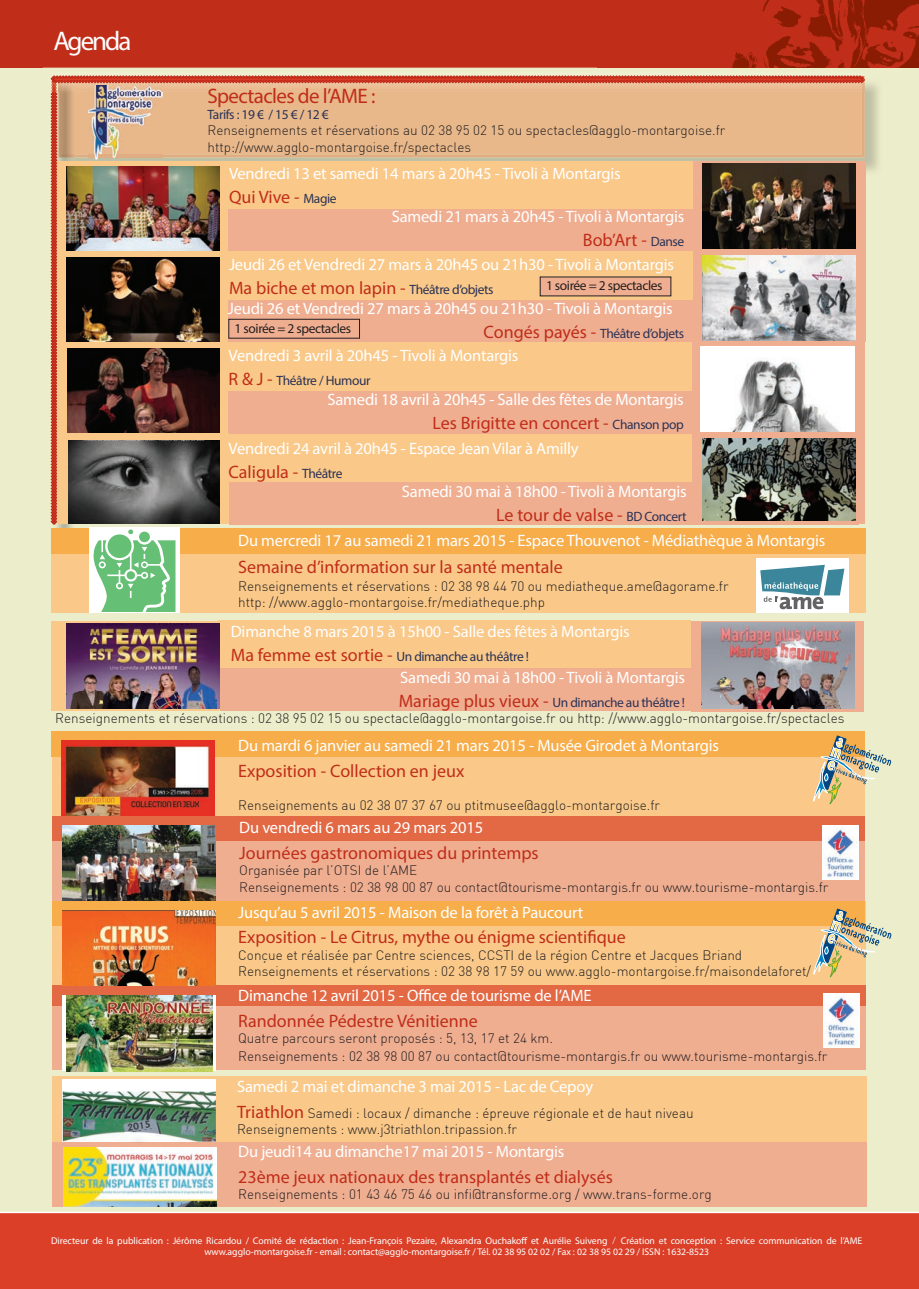
<style>
.page{position:relative;width:919px;height:1289px;background:#fff}
.page>*{position:absolute;margin:0;border:0;box-sizing:border-box;transform-origin:0 0}
.t1{font:27px "Myriad Pro";letter-spacing:-.075em;color:#fff}
.t2{font:21px "Myriad Pro";letter-spacing:-.03em;color:#c02d19}
.t3{font:18px "Myriad Pro";color:#c02d19}
.t4{font:16.5px "Myriad Pro";letter-spacing:-.01em;color:#fff}
.t5{font:300 13.5px/16.5px "DIN";color:#231f20}
.t6{font:13.5px "Myriad Pro";letter-spacing:-.03em;color:#2b3255}
.t7{font:13.5px "Myriad Pro";letter-spacing:-.03em;color:#231f20}
.t8{font:9.75px/11.7px "Myriad Pro";letter-spacing:-.005em;color:#fff;text-align:center}
.t9{font:700 9px "Albertus";color:#3e3e3f}
.s1{font-size:13.5px;color:#2b3255}
.s2{font-size:18px;color:#c02d19}
.s3{font-family:"Myriad Pro";font-weight:400;font-size:18px;color:#c02d19}
.s4{font-family:"Helvetica Neue";font-weight:300}
</style>
<div class="page">
<div style="left:0;top:53px;width:918px;height:1235px;background:#ecedca"></div>
<div style="left:0;top:0;width:918px;height:67px;background:#c02d19"></div>
<img style="left:732px;top:0;width:186px;height:67px">
<div style="left:0;top:1211px;width:918px;height:77px;background:#db3f28"></div>
<img style="left:864px;top:84px;width:14px;height:92px">
<div style="left:52px;top:731px;width:812px;height:85px;background:#fac989"></div>
<div style="left:51px;top:731px;width:813px;height:26px;background:#f7ad4a"></div>
<div style="left:52px;top:901px;width:813px;height:84px;background:#fac989"></div>
<div style="left:52px;top:901px;width:812px;height:24px;background:#f7ad4a"></div>
<img style="left:597px;top:67px;width:276px;height:1px">
<img style="left:864px;top:78px;width:9px;height:14px">
<div style="left:52px;top:816px;width:812px;height:84px;background:#f0ae91"></div>
<div style="left:52px;top:816px;width:812px;height:24px;background:#e26944"></div>
<img style="left:822px;top:825px;width:36px;height:54px">
<img style="left:63px;top:825px;width:153px;height:75px">
<div style="left:52px;top:1141px;width:814px;height:65px;background:#f0ae91"></div>
<div style="left:51px;top:528px;width:814px;height:85px;background:#fac989"></div>
<div style="left:51px;top:528px;width:814px;height:26px;background:#f7ad4a"></div>
<div style="left:52px;top:985px;width:813px;height:84px;background:#f0ae91"></div>
<div style="left:52px;top:985px;width:813px;height:21px;background:#e26944"></div>
<img style="left:823px;top:994px;width:36px;height:53px">
<div style="left:218px;top:621px;width:472px;height:49px;background:#fac989"></div>
<div style="left:51px;top:621px;width:168px;height:89px;background:#fac989"></div>
<img style="left:67px;top:623px;width:153px;height:85px">
<div style="left:220px;top:668px;width:636px;height:43px;background:#f0ae91"></div>
<svg style="left:690px;top:621px;width:173px;height:91px;fill:#f0ae91"></svg>
<img style="left:701px;top:623px;width:153px;height:85px">
<div style="left:89px;top:527px;width:91px;height:86px;background:#fff"></div>
<svg style="left:51px;top:75px;width:813px;height:459px;background:#c99f7c"></svg>
<div style="left:139px;top:531px;width:11px;height:11px;background:#65bf74;border-radius:50%"></div>
<svg style="left:107px;top:534px;width:25px;height:24px"></svg>
<svg style="left:93px;top:540px;width:82px;height:72px"></svg>
<div style="left:756px;top:558px;width:92px;height:55px;background:#fff"></div>
<svg style="left:760px;top:564px;width:84px;height:45px"></svg>
<img style="left:62px;top:740px;width:153px;height:76px">
<img style="left:63px;top:910px;width:153px;height:75px">
<div style="left:63px;top:995px;width:153px;height:76px;background:linear-gradient(to bottom,#fff,#fff)"></div>
<img style="left:66px;top:995px;width:146px;height:76px">
<div style="left:52px;top:1076px;width:814px;height:65px;background:#fac989"></div>
<div style="left:63px;top:1079px;width:153px;height:62px;background:#fff"></div>
<img style="left:63px;top:1091px;width:153px;height:50px">
<img style="left:127px;top:1133px;width:21px;height:9px">
<svg style="left:121px;top:1119px;width:34px;height:14px"></svg>
<img style="left:63px;top:1147px;width:153px;height:59px">
<svg style="left:813px;top:735px;width:78px;height:86px"></svg>
<svg style="left:813px;top:908px;width:78px;height:86px"></svg>
<h1 class="t1" style="left:53px;top:24px;width:79px">Agenda</h1>
<h2 class="t2" style="left:207px;top:83px;width:169px">Spectacles de l’AME :</h2>
<p class="t6" style="left:207px;top:106px;width:123px">Tarifs : 19 € / 15 € / 12 €</p>
<p class="t5" style="left:207px;top:122px;width:519px">Renseignements et réservations au 02 38 95 02 15 ou spectacles@agglo-montargoise.fr http://www.agglo-montargoise.fr/spectacles</p>
<p class="t4" style="left:229px;top:163px;width:393px">Vendredi 13 et samedi 14 mars à 20h45 - Tivoli à Montargis</p>
<h3 class="t3" style="left:229px;top:186px;width:109px">Qui Vive - <span class="s1">Magie</span></h3>
<p class="t4" style="left:391px;top:207px;width:294px">Samedi 21 mars à 20h45 - Tivoli à Montargis</p>
<h3 class="t3" style="left:583px;top:229px;width:103px">Bob’Art - <span class="s1">Danse</span></h3>
<p class="t4" style="left:229px;top:254px;width:446px">Jeudi 26 et Vendredi 27 mars à 20h45 ou 21h30 - Tivoli à Montargis</p>
<h3 class="t3" style="left:229px;top:276px;width:266px">Ma biche et mon lapin - <span class="s1">Théâtre d’objets</span></h3>
<p class="t4" style="left:228px;top:299px;width:446px">Jeudi 26 et Vendredi 27 mars à 20h45 ou 21h30 - Tivoli à Montargis</p>
<p class="t6" style="left:483px;top:325px;width:202px"><span class="s2">Congés payés -</span> Théâtre d’objets</p>
<p class="t4" style="left:228px;top:345px;width:291px">Vendredi 3 avril à 20h45 - Tivoli à Montargis</p>
<p class="t6" style="left:228px;top:372px;width:143px"><span class="s2">R &amp; J -</span> Théâtre / Humour</p>
<p class="t4" style="left:327px;top:389px;width:358px">Samedi 18 avril à 20h45 - Salle des fêtes de Montargis</p>
<h3 class="t3" style="left:432px;top:412px;width:253px">Les Brigitte en concert - <span class="s1">Chanson pop</span></h3>
<p class="t4" style="left:228px;top:439px;width:351px">Vendredi 24 avril à 20h45 - Espace Jean Vilar à Amilly</p>
<h3 class="t3" style="left:228px;top:461px;width:115px">Caligula - <span class="s1">Théâtre</span></h3>
<p class="t4" style="left:402px;top:481px;width:286px">Samedi 30 mai à 18h00 - Tivoli à Montargis</p>
<h3 class="t3" style="left:496px;top:503px;width:192px">Le tour de valse - <span class="s1">BD Concert</span></h3>
<p class="t7" style="left:546px;top:277px;width:118px">1 soirée = 2 spectacles</p>
<p class="t7" style="left:234px;top:320px;width:118px">1 soirée = 2 spectacles</p>
<p class="t4" style="left:238px;top:530px;width:588px">Du mercredi 17 au samedi 21 mars 2015 - Espace Thouvenot - Médiathèque à Montargis</p>
<h3 class="t3" style="left:238px;top:556px;width:326px">Semaine d’information sur la santé mentale</h3>
<p class="t5" style="left:238px;top:578px;width:492px">Renseignements et réservations : 02 38 98 44 70 ou mediatheque.ame@agorame.fr http: //www.agglo-montargoise.fr/mediatheque.php</p>
<p class="t4" style="left:231px;top:621px;width:400px">Dimanche 8 mars 2015 à 15h00 - Salle des fêtes à Montargis</p>
<p class="t6" style="left:231px;top:647px;width:299px"><span class="s2">Ma femme est sortie -</span> Un dimanche au théâtre !</p>
<p class="t4" style="left:400px;top:667px;width:286px">Samedi 30 mai à 18h00 - Tivoli à Montargis</p>
<p class="t6" style="left:398px;top:694px;width:288px"><span class="s2">Mariage plus vieux -</span> Un dimanche au théâtre !</p>
<p class="t5" style="left:55px;top:710px;width:790px">Renseignements et réservations : 02 38 95 02 15 ou spectacle@agglo-montargoise.fr ou http: //www.agglo-montargoise.fr/spectacles</p>
<p class="t4" style="left:238px;top:735px;width:482px">Du mardi 6 janvier au samedi 21 mars 2015 - Musée Girodet à Montargis</p>
<h3 class="t3" style="left:238px;top:759px;width:228px">Exposition - Collection en jeux</h3>
<p class="t5" style="left:238px;top:796px;width:423px">Renseignements au 02 38 07 37 67 ou ptitmusee@agglo-montargoise.fr</p>
<p class="t4" style="left:239px;top:817px;width:245px">Du vendredi 6 mars au 29 mars 2015</p>
<h3 class="t3" style="left:239px;top:841px;width:301px">Journées gastronomiques du printemps</h3>
<p class="t5" style="left:239px;top:862px;width:590px">Organisée par l’OTSI de l’AME<br>Renseignements : 02 38 98 00 87 ou contact@tourisme-montargis.fr ou www.tourisme-montargis.fr</p>
<p class="t4" style="left:238px;top:901px;width:346px">Jusqu’au 5 avril 2015 - Maison de la forêt à Paucourt</p>
<h3 class="t3" style="left:238px;top:926px;width:389px">Exposition - Le Citrus, mythe ou énigme scientifique</h3>
<p class="t5" style="left:238px;top:946px;width:574px">Conçue et réalisée par Centre sciences, CCSTI de la région Centre et Jacques Briand<br>Renseignements et réservations : 02 38 98 17 59 ou www.agglo-montargoise.fr/maisondelaforet/</p>
<p class="t9" style="left:127px;top:1121px;width:25px;rotate:-9deg">2015</p>
<p class="t4" style="left:238px;top:985px;width:355px">Dimanche 12 avril 2015 - Office de tourisme de l’AME</p>
<h3 class="t3" style="left:238px;top:1009px;width:241px">Randonnée Pédestre Vénitienne</h3>
<p class="t5" style="left:238px;top:1029px;width:590px;line-height:18px">Quatre parcours seront proposés : 5, 13, 17 et 24 km.<br>Renseignements : 02 38 98 00 87 ou contact@tourisme-montargis.fr ou www.tourisme-montargis.fr</p>
<p class="t4" style="left:237px;top:1076px;width:357px">Samedi 2 mai et dimanche 3 mai 2015 - Lac de Cepoy</p>
<p class="t5" style="left:237px;top:1104px;width:458px"><span class="s3">Triathlon</span> Samedi : locaux / dimanche : épreuve régionale et de haut niveau<br>Renseignements : www.j3triathlon.tripassion.fr</p>
<p class="t4" style="left:238px;top:1141px;width:327px">Du jeudi14 au dimanche17 mai 2015 - Montargis</p>
<h3 class="t3" style="left:238px;top:1165px;width:376px">23ème jeux nationaux des transplantés et dialysés</h3>
<p class="t5" style="left:238px;top:1185px;width:475px">Renseignements : 01 43 46 75 46 ou infi@transforme.org / www.trans-forme.org</p>
<p class="t8" style="left:51px;top:1234px;width:812px">Directeur de la publication : Jérôme Ricardou / Comité de rédaction : Jean-François Pezaire, Alexandra Ouchakoff et Aurélie Suiveng <span class="s4">/</span> Création et conception : Service communication de l’AME www.agglo-montargoise.fr - email : contact@agglo-montargoise.fr / Tél. 02 38 95 02 02 / Fax : 02 38 95 02 29 / ISSN : 1632-8523</p>
</div>
